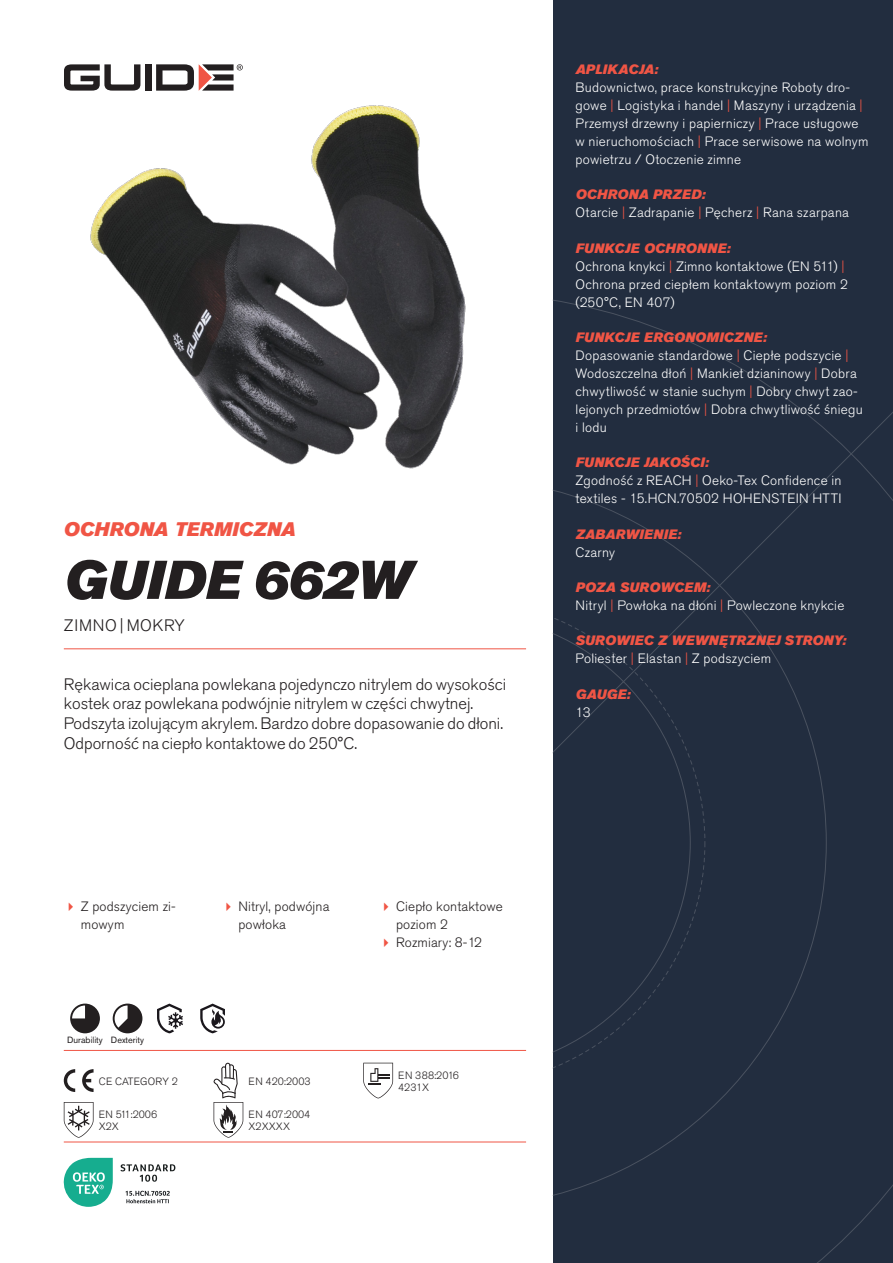
<style>
.page{position:relative;width:893px;height:1263px;background:#fff}
.page>*{position:absolute;margin:0;border:0;box-sizing:border-box;transform-origin:0 0}
.Rubrik{font:italic 54px "Akzidenz Grotesk Pro Super";color:#231f20}
.Överrubrik{font:italic 19.5px "Akzidenz Grotesk Pro Super";letter-spacing:.005em;color:#f05545}
.Ingress{font:300 16.5px/19.8px "Akzidenz Grotesk Pro";color:#231f20}
.Product_-_AltSegment{font:300 16.5px "Akzidenz Grotesk Pro";letter-spacing:.03em;color:#231f20}
.Produkt_-_Brödtext{font:300 13.5px/18px "Akzidenz Grotesk Pro";letter-spacing:.02em;color:#fff}
.Produkt_-_Namn{font:italic 13.5px "Akzidenz Grotesk Pro Super";letter-spacing:.015em;color:#f05545}
.t1{font:300 13.5px/18px "Akzidenz Grotesk Pro";letter-spacing:.01em;color:#231f20}
.t2{font:300 10.5px "Akzidenz Grotesk Pro";color:#231f20}
.Produkt_-_Egenskaper{font:9px "Akzidenz Grotesk Pro";color:#231f20}
.s1{color:#f05545}
</style>
<div class="page">
<div style="left:145px;top:64px;width:7px;height:27px;background:#231f20"></div>
<svg style="left:156px;top:64px;width:87px;height:27px"></svg>
<svg style="left:64px;top:64px;width:76px;height:27px"></svg>
<div style="left:553px;top:0;width:340px;height:1263px;background:#222d3f"></div>
<svg style="left:553px;top:300px;width:340px;height:963px"></svg>
<hr style="left:64px;top:1050px;width:462px;height:1px;background:#f05545">
<hr style="left:64px;top:1142px;width:462px;height:1px;background:#f05545">
<svg style="left:70px;top:1003px;width:30px;height:30px"></svg>
<svg style="left:113px;top:1003px;width:29px;height:30px"></svg>
<svg style="left:157px;top:1003px;width:26px;height:30px"></svg>
<svg style="left:200px;top:1003px;width:25px;height:30px"></svg>
<svg style="left:64px;top:1069px;width:11px;height:23px"></svg>
<svg style="left:82px;top:1069px;width:12px;height:23px"></svg>
<svg style="left:363px;top:1063px;width:30px;height:35px"></svg>
<svg style="left:64px;top:1102px;width:30px;height:36px"></svg>
<svg style="left:214px;top:1063px;width:29px;height:75px"></svg>
<svg style="left:64px;top:1158px;width:49px;height:49px"></svg>
<svg style="left:121px;top:1164px;width:54px;height:18px"></svg>
<svg style="left:126px;top:1191px;width:44px;height:12px"></svg>
<img style="left:90px;top:105px;width:376px;height:364px">
<hr style="left:64px;top:648px;width:462px;height:1px;background:#f05545">
<p class="Överrubrik" style="left:64px;top:517px;width:233px">OCHRONA TERMICZNA</p>
<p class="Rubrik" style="left:64px;top:545px;width:349px">GUIDE 662W</p>
<p class="Product_-_AltSegment" style="left:64px;top:615px;width:122px">ZIMNO | MOKRY</p>
<p class="Ingress" style="left:64px;top:674px;width:444px">Rękawica ocieplana powlekana pojedynczo nitrylem do wysokości kostek oraz powlekana podwójnie nitrylem w części chwytnej.<br>Podszyta izolującym akrylem. Bardzo dobre dopasowanie do dłoni.<br>Odporność na ciepło kontaktowe do 250°C.</p>
<p class="t1" style="left:81px;top:897px;width:96px">Z podszyciem zi&shy;mowym</p>
<p class="t1" style="left:238px;top:897px;width:93px">Nitryl, podwójna powłoka</p>
<p class="t1" style="left:396px;top:897px;width:108px">Ciepło kontaktowe poziom 2</p>
<p class="t1" style="left:396px;top:933px;width:87px">Rozmiary: 8-12</p>
<p class="Produkt_-_Egenskaper" style="left:67px;top:1034px;width:37px">Durability</p>
<p class="Produkt_-_Egenskaper" style="left:111px;top:1034px;width:35px">Dexterity</p>
<p class="t2" style="left:99px;top:1074px;width:81px">CE CATEGORY 2</p>
<p class="t2" style="left:248px;top:1074px;width:64px">EN 420:2003</p>
<p class="t2" style="left:99px;top:1107px;width:60px">EN 511:2006</p>
<p class="t2" style="left:99px;top:1119px;width:22px">X2X</p>
<p class="t2" style="left:248px;top:1107px;width:63px">EN 407:2004</p>
<p class="t2" style="left:248px;top:1119px;width:43px">X2XXXX</p>
<p class="t2" style="left:398px;top:1068px;width:62px">EN 388:2016</p>
<p class="t2" style="left:398px;top:1080px;width:32px">4231X</p>
<p class="Produkt_-_Namn" style="left:576px;top:60px;width:84px">APLIKACJA:</p>
<p class="Produkt_-_Brödtext" style="left:576px;top:78px;width:294px">Budownictwo, prace konstrukcyjne Roboty dro&shy;gowe <span class="s1">|</span> Logistyka i handel <span class="s1">|</span> Maszyny i urządzenia <span class="s1">| </span>Przemysł drzewny i papierniczy <span class="s1">|</span> Prace usługowe w nieruchomościach <span class="s1">|</span> Prace serwisowe na wolnym powietrzu / Otoczenie zimne</p>
<p class="Produkt_-_Namn" style="left:576px;top:186px;width:131px">OCHRONA PRZED:</p>
<p class="Produkt_-_Brödtext" style="left:576px;top:204px;width:275px">Otarcie <span class="s1">|</span> Zadrapanie <span class="s1">|</span> Pęcherz <span class="s1">|</span> Rana szarpana</p>
<p class="Produkt_-_Namn" style="left:576px;top:239px;width:156px">FUNKCJE OCHRONNE:</p>
<p class="Produkt_-_Brödtext" style="left:576px;top:257px;width:274px">Ochrona knykci <span class="s1">|</span> Zimno kontaktowe (EN 511) <span class="s1">|<br></span>Ochrona przed ciepłem kontaktowym poziom 2 (250°C, EN 407)</p>
<p class="Produkt_-_Namn" style="left:576px;top:328px;width:193px">FUNKCJE ERGONOMICZNE:</p>
<p class="Produkt_-_Brödtext" style="left:576px;top:346px;width:289px">Dopasowanie standardowe <span class="s1">|</span> Ciepłe podszycie <span class="s1">| </span>Wodoszczelna dłoń <span class="s1">|</span> Mankiet dzianinowy <span class="s1">|</span> Dobra chwytliwość w stanie suchym <span class="s1">|</span> Dobry chwyt zao&shy;lejonych przedmiotów <span class="s1">|</span> Dobra chwytliwość śniegu i lodu</p>
<p class="Produkt_-_Namn" style="left:576px;top:454px;width:135px">FUNKCJE JAKOŚCI:</p>
<p class="Produkt_-_Brödtext" style="left:576px;top:472px;width:267px">Zgodność z REACH <span class="s1">|</span> Oeko-Tex Confidence in textiles - 15.HCN.70502 HOHENSTEIN HTTI</p>
<p class="Produkt_-_Namn" style="left:576px;top:525px;width:107px">ZABARWIENIE:</p>
<p class="Produkt_-_Brödtext" style="left:576px;top:543px;width:41px">Czarny</p>
<p class="Produkt_-_Namn" style="left:576px;top:578px;width:136px">POZA SUROWCEM:</p>
<p class="Produkt_-_Brödtext" style="left:576px;top:596px;width:270px">Nitryl <span class="s1">|</span> Powłoka na dłoni <span class="s1">|</span> Powleczone knykcie</p>
<p class="Produkt_-_Namn" style="left:576px;top:632px;width:272px">SUROWIEC Z WEWNĘTRZNEJ STRONY:</p>
<p class="Produkt_-_Brödtext" style="left:576px;top:650px;width:197px">Poliester <span class="s1">|</span> Elastan <span class="s1">|</span> Z podszyciem</p>
<p class="Produkt_-_Namn" style="left:576px;top:685px;width:56px">GAUGE:</p>
<p class="Produkt_-_Brödtext" style="left:576px;top:703px;width:17px">13</p>
</div>
